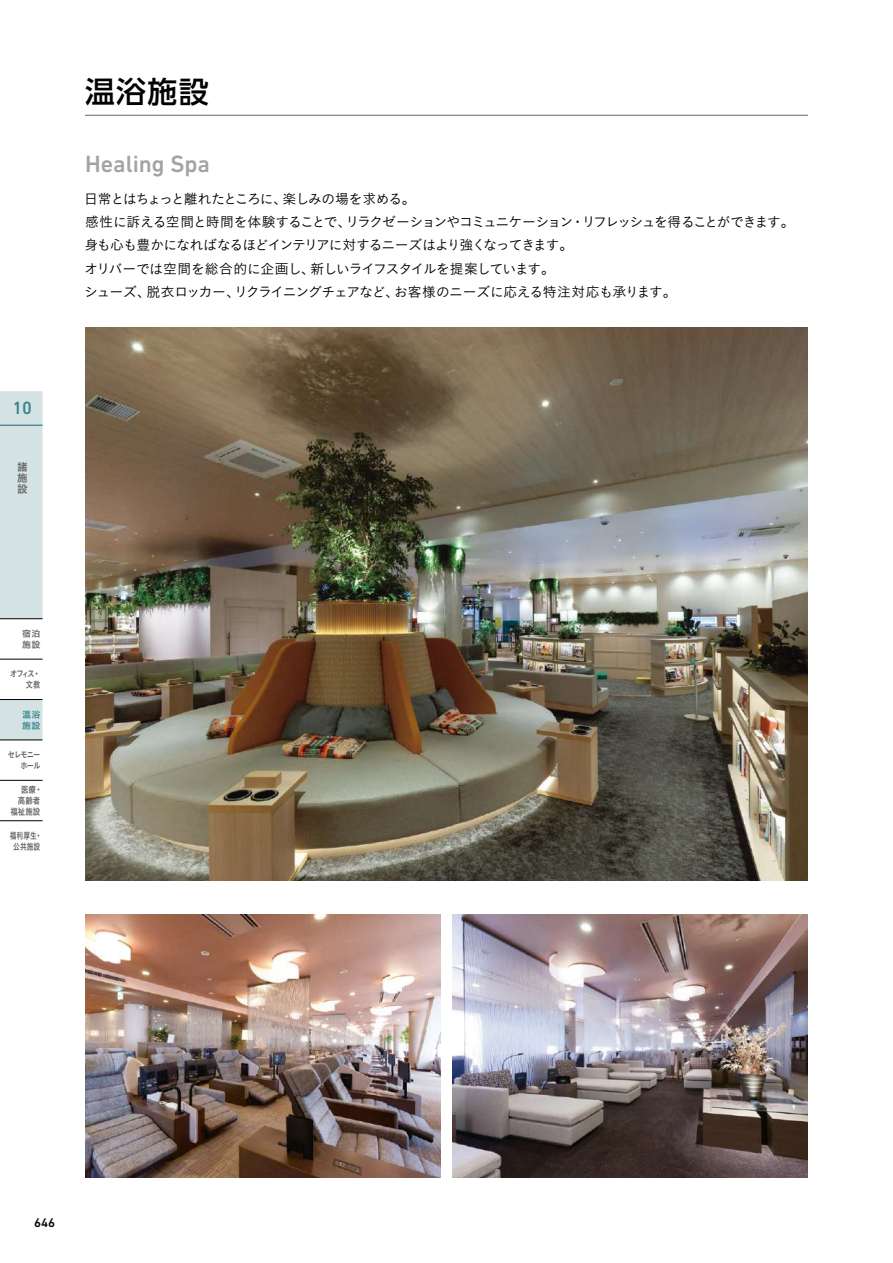
<style>
.page{position:relative;width:893px;height:1263px;background:#fff}
.page>*{position:absolute;margin:0;border:0;box-sizing:border-box;transform-origin:0 0}
.t1{font:500 29.7px "UD Shin Go Pro";color:#000}
.t2{font:500 23.85px "DIN Next LT Pro";color:#a1a3a4}
.t3{font:500 18px "DIN Next LT Pro";color:#388690}
.t4{font:13.8px/23.4px "Koburina Go Std W3";letter-spacing:-.07em;color:#000}
.t5{font:500 12.75px "DIN Next LT Pro";color:#000}
.t6{font:10.65px/11.1px "Koburina Go Std N W6";color:#636464;text-align:justify}
.t7{font:9px/11.1px "Koburina Go Std N W6";color:#636464;text-align:right;scale:.83 1}
.t8{font:9px/11.1px "Koburina Go Std N W6";color:#636464;text-align:center;scale:.75 1}
.t9{font:9px/11.1px "Koburina Go Std N W6";letter-spacing:-.11em;color:#636464;text-align:right;scale:.8 1}
.t10{font:9px/11.1px "Koburina Go Std N W6";color:#636464;text-align:right;scale:.8 1}
.t11{font:9px/11.1px "Koburina Go Std N W6";color:#636464}
.t12{font:9px/11.1px "Koburina Go Std N W6";color:#388690}
</style>
<div class="page">
<img style="left:85px;top:914px;width:355px;height:264px">
<img style="left:453px;top:914px;width:355px;height:264px">
<hr style="left:85px;top:115px;width:723px;height:1px;background:#636464">
<img style="left:85px;top:327px;width:723px;height:553px">
<svg style="left:0;top:391px;width:43px;height:431px"></svg>
<hr style="left:0;top:659px;width:43px;height:1px;background:#000">
<hr style="left:0;top:699px;width:43px;height:1px;background:#000">
<hr style="left:0;top:740px;width:43px;height:1px;background:#000">
<hr style="left:0;top:780px;width:43px;height:1px;background:#000">
<hr style="left:0;top:820px;width:43px;height:1px;background:#000">
<hr style="left:0;top:618px;width:43px;height:1px;background:#000">
<hr style="left:0;top:425px;width:43px;height:1px;background:#388690">
<h3 class="t3" style="left:12px;top:398px;width:21px">10</h3>
<p class="t6" style="left:17px;top:461px;width:12px">諸施設</p>
<h1 class="t1" style="left:85px;top:67px;width:125px">温浴施設</h1>
<h2 class="t2" style="left:85px;top:150px;width:126px">Healing Spa</h2>
<p class="t4" style="left:84px;top:186px;width:712px">日常とはちょっと離れたところに、楽しみの場を求める。<br>感性に訴える空間と時間を体験することで、リラクゼーションやコミュニケーション・リフレッシュを得ることができます。身も心も豊かになればなるほどインテリアに対するニーズはより強くなってきます。<br>オリバーでは空間を総合的に企画し、新しいライフスタイルを提案しています。<br>シューズ、脱衣ロッカー、リクライニングチェアなど、お客様のニーズに応える特注対応も承ります。</p>
<p class="t11" style="left:22px;top:628px;width:20px">宿泊施設</p>
<p class="t10" style="left:10px;top:668px;width:39px">オフィス・文教</p>
<p class="t12" style="left:22px;top:709px;width:20px">温浴施設</p>
<p class="t9" style="left:8px;top:749px;width:42px">セレモニーホール</p>
<p class="t7" style="left:10px;top:784px;width:40px">医療・<br>高齢者福祉施設</p>
<p class="t8" style="left:10px;top:830px;width:45px">福利厚生・公共施設</p>
<p class="t5" style="left:34px;top:1215px;width:23px">646</p>
</div>
